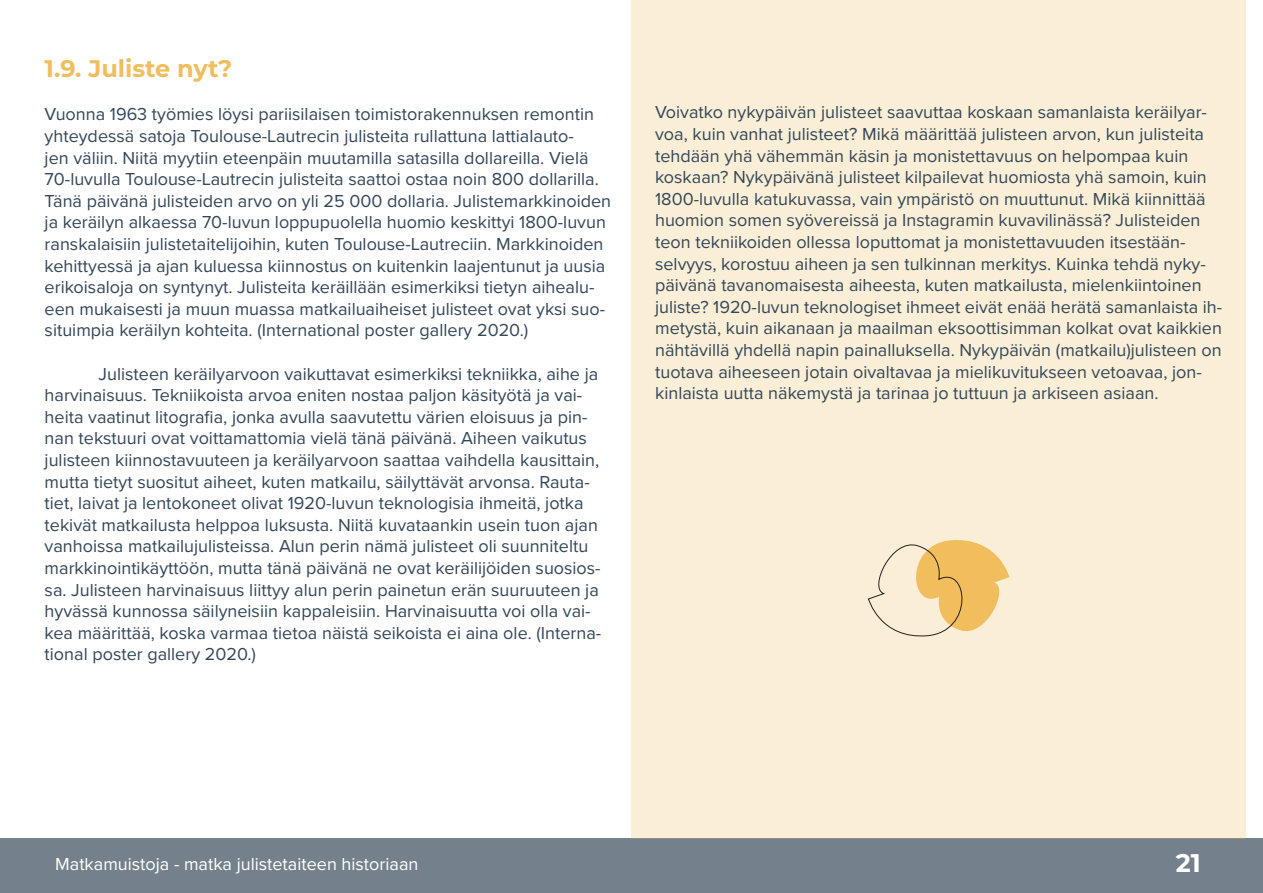
<style>
.page{position:relative;width:1263px;height:893px;background:#fff}
.page>*{position:absolute;margin:0;border:0;box-sizing:border-box;transform-origin:0 0}
.t1{font:700 25.5px "Montserrat";color:#fff}
.alaotsikko{font:700 24px "Montserrat";color:#f2bd5c}
.TÄMÄbodycopy{font:18px/21.6px "Proxima Nova";color:#334759}
.t2{font:18px "Proxima Nova";color:#fff}
</style>
<div class="page">
<div style="left:0;top:839px;width:1263px;height:54px;background:#74818c"></div>
<div style="left:631px;top:0;width:615px;height:839px;background:#fbeed6"></div>
<svg style="left:868px;top:540px;width:142px;height:97px"></svg>
<p class="alaotsikko" style="left:45px;top:51px;width:189px">1.9. Juliste nyt?</p>
<p class="TÄMÄbodycopy" style="left:45px;top:103px;width:568px">Vuonna 1963 työmies löysi pariisilaisen toimistorakennuksen remontin yhteydessä satoja Toulouse-Lautrecin julisteita rullattuna lattialauto-<br>jen väliin. Niitä myytiin eteenpäin muutamilla satasilla dollareilla. Vielä 70-luvulla Toulouse-Lautrecin julisteita saattoi ostaa noin 800 dollarilla.<br>Tänä päivänä julisteiden arvo on yli 25 000 dollaria. Julistemarkkinoiden ja keräilyn alkaessa 70-luvun loppupuolella huomio keskittyi 1800-luvun ranskalaisiin julistetaitelijoihin, kuten Toulouse-Lautreciin. Markkinoiden kehittyessä ja ajan kuluessa kiinnostus on kuitenkin laajentunut ja uusia erikoisaloja on syntynyt. Julisteita keräillään esimerkiksi tietyn aihealu&shy;een mukaisesti ja muun muassa matkailuaiheiset julisteet ovat yksi suo&shy;situimpia keräilyn kohteita. (International poster gallery 2020.)</p>
<p class="TÄMÄbodycopy" style="left:45px;top:362px;width:558px;text-indent:54px">Julisteen keräilyarvoon vaikuttavat esimerkiksi tekniikka, aihe ja harvinaisuus. Tekniikoista arvoa eniten nostaa paljon käsityötä ja vai&shy;heita vaatinut litografia, jonka avulla saavutettu värien eloisuus ja pin&shy;nan tekstuuri ovat voittamattomia vielä tänä päivänä. Aiheen vaikutus julisteen kiinnostavuuteen ja keräilyarvoon saattaa vaihdella kausittain, mutta tietyt suositut aiheet, kuten matkailu, säilyttävät arvonsa. Rauta&shy;tiet, laivat ja lentokoneet olivat 1920-luvun teknologisia ihmeitä, jotka tekivät matkailusta helppoa luksusta. Niitä kuvataankin usein tuon ajan vanhoissa matkailujulisteissa. Alun perin nämä julisteet oli suunniteltu markkinointikäyttöön, mutta tänä päivänä ne ovat keräilijöiden suosios&shy;sa. Julisteen harvinaisuus liittyy alun perin painetun erän suuruuteen ja hyvässä kunnossa säilyneisiin kappaleisiin. Harvinaisuutta voi olla vai&shy;kea määrittää, koska varmaa tietoa näistä seikoista ei aina ole. (Interna&shy;tional poster gallery 2020.)</p>
<p class="TÄMÄbodycopy" style="left:655px;top:101px;width:569px">Voivatko nykypäivän julisteet saavuttaa koskaan samanlaista keräilyar&shy;voa, kuin vanhat julisteet? Mikä määrittää julisteen arvon, kun julisteita tehdään yhä vähemmän käsin ja monistettavuus on helpompaa kuin koskaan? Nykypäivänä julisteet kilpailevat huomiosta yhä samoin, kuin 1800-luvulla katukuvassa, vain ympäristö on muuttunut. Mikä kiinnittää huomion somen syövereissä ja Instagramin kuvavilinässä? Julisteiden teon tekniikoiden ollessa loputtomat ja monistettavuuden itsestään&shy;selvyys, korostuu aiheen ja sen tulkinnan merkitys. Kuinka tehdä nyky&shy;päivänä tavanomaisesta aiheesta, kuten matkailusta, mielenkiintoinen juliste? 1920-luvun teknologiset ihmeet eivät enää herätä samanlaista ih&shy;metystä, kuin aikanaan ja maailman eksoottisimman kolkat ovat kaikkien nähtävillä yhdellä napin painalluksella. Nykypäivän (matkailu)julisteen on tuotava aiheeseen jotain oivaltavaa ja mielikuvitukseen vetoavaa, jon&shy;kinlaista uutta näkemystä ja tarinaa jo tuttuun ja arkiseen asiaan.</p>
<p class="t2" style="left:55px;top:850px;width:365px">Matkamuistoja - matka julistetaiteen historiaan</p>
<h1 class="t1" style="left:1176px;top:844px;width:27px">21</h1>
</div>
